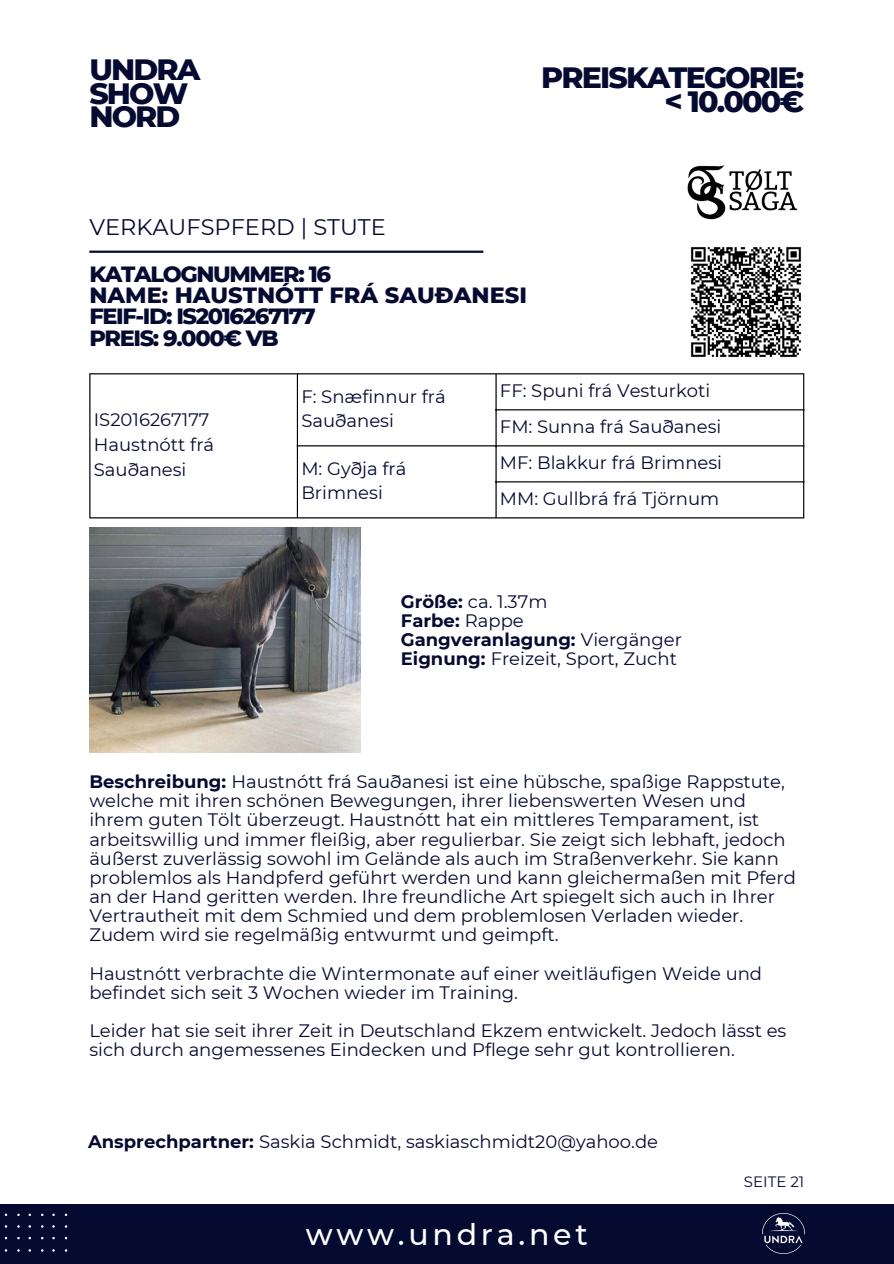
<style>
.page{position:relative;width:894px;height:1264px;background:#fff}
.page>*{position:absolute;margin:0;border:0;box-sizing:border-box;transform-origin:0 0}
.t1{font:800 30px/23.7px "Montserrat";letter-spacing:-.06em;color:#050a30}
.t2{font:500 30px "Montserrat";letter-spacing:.125em;color:#fff}
.t3{font:800 22.5px/21.3px "Montserrat";letter-spacing:-.06em;color:#050a30}
.t4{font:22.5px "Montserrat";color:#050a30}
.t5{font:18px/19.2px "Montserrat";color:#050a30}
.t6{font:15px "Montserrat";color:#050a30}
.s1{font-weight:700}
</style>
<div class="page">
<div style="left:0;top:1204px;width:893px;height:59px;background:#050a30"></div>
<img style="left:762px;top:1213px;width:42px;height:40px">
<svg style="left:4px;top:1213px;width:63px;height:38px"></svg>
<hr style="left:89px;top:250px;width:394px;height:3px;background:#050a30">
<hr style="left:89px;top:374px;width:1px;height:143px;background:#000">
<hr style="left:297px;top:374px;width:1px;height:143px;background:#000">
<hr style="left:495px;top:374px;width:1px;height:143px;background:#000">
<hr style="left:802px;top:374px;width:2px;height:143px;background:#000">
<hr style="left:89px;top:373px;width:715px;height:1px;background:#000">
<hr style="left:495px;top:409px;width:309px;height:1px;background:#000">
<hr style="left:297px;top:445px;width:507px;height:1px;background:#000">
<hr style="left:495px;top:481px;width:309px;height:1px;background:#000">
<hr style="left:89px;top:517px;width:715px;height:1px;background:#000">
<img style="left:687px;top:165px;width:111px;height:55px">
<img style="left:691px;top:247px;width:110px;height:110px">
<img style="left:89px;top:527px;width:271px;height:225px">
<p class="t1" style="left:89px;top:57px;width:112px">UNDRA<br>SHOW<br>NORD</p>
<h5 class="t1" style="left:541px;top:66px;width:264px;text-align:right">PREISKATEGORIE: &lt; 10.000€</h5>
<h5 class="t4" style="left:89px;top:213px;width:298px">VERKAUFSPFERD | STUTE</h5>
<h5 class="t3" style="left:89px;top:263px;width:439px">KATALOGNUMMER: 16<br>NAME: HAUSTNÓTT FRÁ SAUÐANESI<br>FEIF-ID: IS2016267177<br>PREIS: 9.000€ VB</h5>
<h1 class="t5" style="left:94px;top:407px;width:122px;line-height:24.8px">IS2016267177<br>Haustnótt frá<br>Sauðanesi</h1>
<h4 class="t5" style="left:301px;top:384px;width:146px;line-height:24.8px">F: Snæfinnur frá<br>Sauðanesi</h4>
<h3 class="t5" style="left:500px;top:381px;width:212px">FF: Spuni frá Vesturkoti</h3>
<p class="t5" style="left:500px;top:417px;width:223px">FM: Sunna frá Sauðanesi</p>
<p class="t5" style="left:301px;top:456px;width:106px;line-height:24.8px">M: Gyðja frá<br>Brimnesi</p>
<p class="t5" style="left:500px;top:453px;width:223px">MF: Blakkur frá Brimnesi</p>
<p class="t5" style="left:500px;top:489px;width:221px">MM: Gullbrá frá Tjörnum</p>
<p class="t5" style="left:401px;top:592px;width:282px"><span class="s1">Größe:</span> ca. 1.37m<br><span class="s1">Farbe:</span> Rappe<br><span class="s1">Gangveranlagung:</span> Viergänger<br><span class="s1">Eignung:</span> Freizeit, Sport, Zucht</p>
<h5 class="t5" style="left:89px;top:772px;width:707px"><span class="s1">Beschreibung:</span> Haustnótt frá Sauðanesi ist eine hübsche, spaßige Rappstute, welche mit ihren schönen Bewegungen, ihrer liebenswerten Wesen und ihrem guten Tölt überzeugt. Haustnótt hat ein mittleres Temparament, ist arbeitswillig und immer fleißig, aber regulierbar. Sie zeigt sich lebhaft, jedoch äußerst zuverlässig sowohl im Gelände als auch im Straßenverkehr. Sie kann problemlos als Handpferd geführt werden und kann gleichermaßen mit Pferd an der Hand geritten werden. Ihre freundliche Art spiegelt sich auch in Ihrer Vertrautheit mit dem Schmied und dem problemlosen Verladen wieder.<br>Zudem wird sie regelmäßig entwurmt und geimpft.</h5>
<h5 class="t5" style="left:89px;top:963px;width:674px">Haustnótt verbrachte die Wintermonate auf einer weitläufigen Weide und befindet sich seit 3 Wochen wieder im Training.</h5>
<p class="t5" style="left:89px;top:1020px;width:698px">Leider hat sie seit ihrer Zeit in Deutschland Ekzem entwickelt. Jedoch lässt es sich durch angemessenes Eindecken und Pflege sehr gut kontrollieren.</p>
<p class="t5" style="left:88px;top:1131px;width:571px"><span class="s1">Ansprechpartner:</span> Saskia Schmidt, saskiaschmidt20@yahoo.de</p>
<p class="t2" style="left:306px;top:1215px;width:283px">www.undra.net</p>
<h2 class="t6" style="left:743px;top:1172px;width:62px">SEITE 21</h2>
</div>
